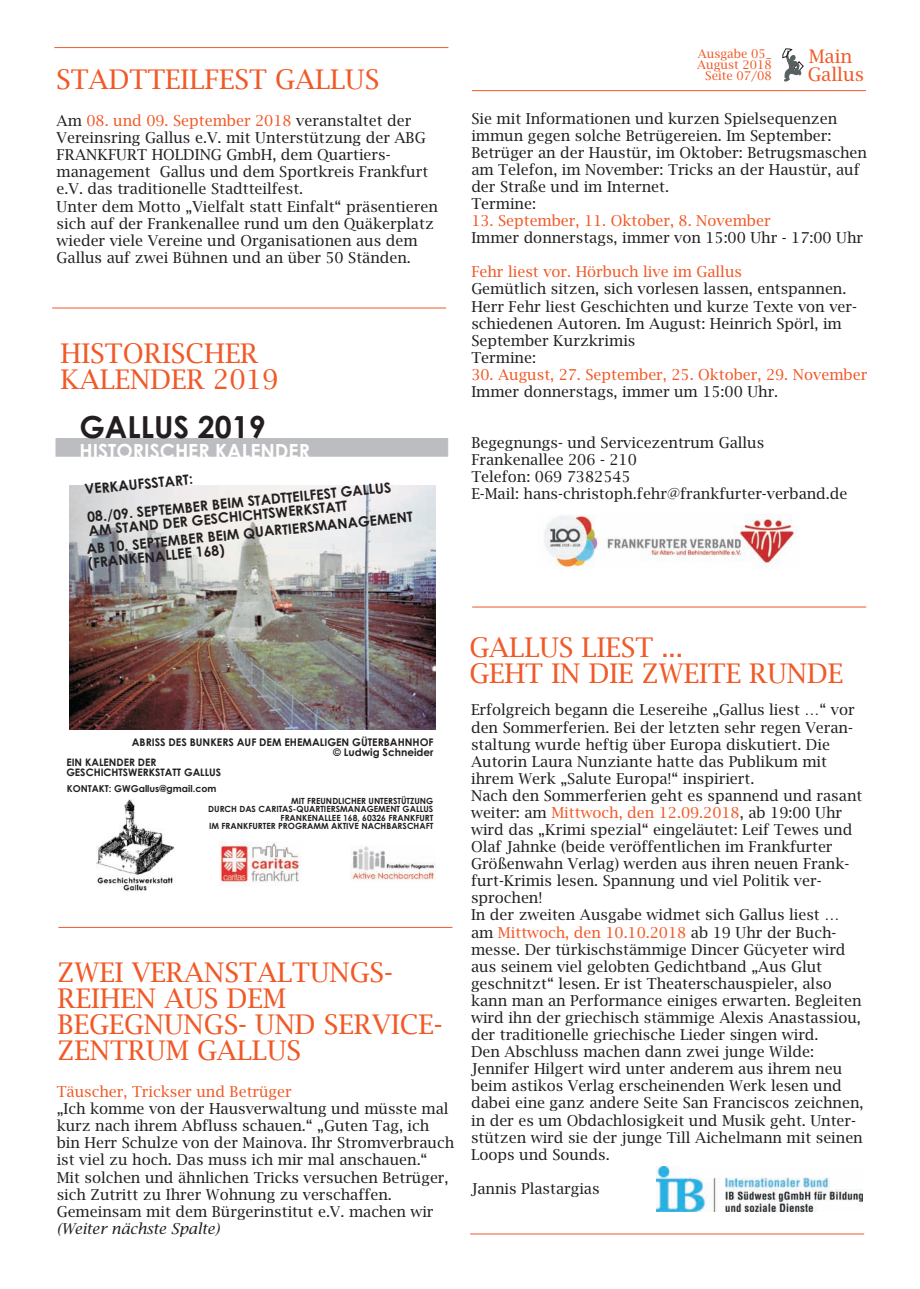
<style>
.page{position:relative;width:920px;height:1289px;background:#fff}
.page>*{position:absolute;margin:0;border:0;box-sizing:border-box;transform-origin:0 0}
.t1{font:700 30.3px "Century Gothic";color:#231f20}
.t2{font:27px/25.8px "Lucida Bright";color:#f15927}
.t3{font:700 19.5px "Century Gothic";color:#fff}
.t4{font:18.6px "Lucida Bright";color:#f15927}
.t5{font:15px/17.1px "Lucida Bright";color:#231f20}
.t6{font:15px "Lucida Bright";color:#f15927}
.t7{font:italic 15px "Lucida Bright";color:#231f20}
.t8{font:700 13.95px/28.3px "Century Gothic";color:#231f20}
.t9{font:12px/11.6px "Lucida Bright";color:#f15927;text-align:right}
.t10{font:700 10.5px/9.8px "Century Gothic";color:#231f20;text-align:right}
.t11{font:700 10.35px/10.2px "Century Gothic";color:#231f20}
.t12{font:700 9.6px "Century Gothic";color:#231f20}
.t13{font:700 8.55px/8.4px "Century Gothic";color:#231f20;text-align:right}
.s1{color:#f15927}
</style>
<div class="page">
<svg style="left:782px;top:48px;width:21px;height:33px"></svg>
<svg style="left:472px;top:90px;width:394px;height:1px"></svg>
<svg style="left:54px;top:47px;width:395px;height:1px"></svg>
<div style="left:56px;top:438px;width:392px;height:18px;background:#bcbdc0"></div>
<img style="left:96px;top:799px;width:80px;height:92px">
<img style="left:219px;top:841px;width:81px;height:44px">
<img style="left:350px;top:846px;width:85px;height:34px">
<img style="left:70px;top:485px;width:365px;height:244px">
<svg style="left:52px;top:307px;width:395px;height:2px"></svg>
<svg style="left:472px;top:606px;width:394px;height:2px"></svg>
<svg style="left:58px;top:926px;width:395px;height:2px"></svg>
<img style="left:544px;top:515px;width:253px;height:53px">
<svg style="left:470px;top:1233px;width:394px;height:1px"></svg>
<img style="left:656px;top:1166px;width:206px;height:45px">
<svg style="left:375px;top:485px;width:8px;height:9px"></svg>
<svg style="left:264px;top:525px;width:10px;height:11px"></svg>
<svg style="left:307px;top:521px;width:7px;height:11px"></svg>
<svg style="left:377px;top:513px;width:12px;height:12px"></svg>
<svg style="left:94px;top:557px;width:6px;height:10px"></svg>
<h2 class="t2" style="left:56px;top:67px;width:325px">STADTTEILFEST GALLUS</h2>
<p class="t5" style="left:57px;top:112px;width:383px">Am <span class="s1">08. und 09. September 2018</span> veranstaltet der Vereinsring Gallus e.V. mit Unterstützung der ABG FRANKFURT HOLDING GmbH, dem Quartiers&shy;management Gallus und dem Sportkreis Frankfurt e.V. das traditionelle Stadtteilfest.<br>Unter dem Motto „Vielfalt statt Einfalt“ präsentieren sich auf der Frankenallee rund um den Quäkerplatz wieder viele Vereine und Organisationen aus dem Gallus auf zwei Bühnen und an über 50 Ständen.</p>
<h2 class="t2" style="left:61px;top:340px;width:219px">HISTORISCHER<br>KALENDER 2019</h2>
<h1 class="t1" style="left:79px;top:409px;width:188px">GALLUS 2019</h1>
<h3 class="t3" style="left:79px;top:439px;width:232px">HISTORISCHER KALENDER</h3>
<p class="t8" style="left:83px;top:476px;width:307px;rotate:-6deg">VERKAUFSSTART:<br>08./09. SEPTEMBER BEIM STADTTEILFEST GALL S</p>
<p class="t8" style="left:87px;top:518px;width:261px;rotate:-6deg">AM STAND DER ESCHICHTSWERKSTATT</p>
<p class="t8" style="left:84px;top:523px;width:329px;line-height:17.9px;text-indent:108px;rotate:-6deg">G<br>AB 10. SEPTEMBER BEIM QU RTIER MANAGE ENT</p>
<p class="t8" style="left:87px;top:549px;width:139px;rotate:-6deg">( RANKENALLEE 168)</p>
<p class="t9" style="left:698px;top:48px;width:75px">Ausgabe 05_</p>
<p class="t4" style="left:808px;top:45px;width:45px">Main</p>
<p class="t9" style="left:697px;top:59px;width:76px">August 2018<br>Seite 07/08</p>
<p class="t4" style="left:807px;top:64px;width:58px">Gallus</p>
<p class="t5" style="left:471px;top:110px;width:397px">Sie mit Informationen und kurzen Spielsequenzen immun gegen solche Betrügereien. Im September:<br>Betrüger an der Haustür, im Oktober: Betrugsmaschen am Telefon, im November: Tricks an der Haustür, auf der Straße und im Internet.<br>Termine:</p>
<p class="t5" style="left:471px;top:229px;width:393px">Immer donnerstags, immer von 15:00 Uhr - 17:00 Uhr</p>
<p class="t5" style="left:471px;top:281px;width:387px">Gemütlich sitzen, sich vorlesen lassen, entspannen.<br>Herr Fehr liest Geschichten und kurze Texte von ver&shy;schiedenen Autoren. Im August: Heinrich Spörl, im September Kurzkrimis<br>Termine:</p>
<p class="t5" style="left:471px;top:383px;width:308px">Immer donnerstags, immer um 15:00 Uhr.</p>
<p class="t5" style="left:471px;top:434px;width:377px">Begegnungs- und Servicezentrum Gallus Frankenallee 206 - 210<br>Telefon: 069 7382545<br>E-Mail: hans-christoph.fehr@frankfurter-verband.de</p>
<p class="t6" style="left:471px;top:212px;width:301px">13. September, 11. Oktober, 8. November</p>
<p class="t6" style="left:471px;top:263px;width:272px">Fehr liest vor. Hörbuch live im Gallus</p>
<p class="t6" style="left:471px;top:366px;width:397px">30. August, 27. September, 25. Oktober, 29. November</p>
<p class="t10" style="left:132px;top:737px;width:303px">ABRISS DES BUNKERS AUF DEM EHEMALIGEN GÜTERBAHNHOF © Ludwig Schneider</p>
<p class="t13" style="left:208px;top:796px;width:226px">MIT FREUNDLICHER UNTERSTÜTZUNG<br>DURCH DAS CARITAS-QUARTIERSMANAGEMENT GALLUS FRANKENALLEE 168, 60326 FRANKFURT<br>IM FRANKFURTER PROGRAMM AKTIVE NACHBARSCHAFT</p>
<p class="t11" style="left:66px;top:757px;width:156px">EIN KALENDER DER<br>GESCHICHTSWERKSTATT GALLUS</p>
<p class="t12" style="left:67px;top:782px;width:151px">KONTAKT: GWGallus@gmail.com</p>
<h2 class="t2" style="left:57px;top:960px;width:387px">ZWEI VERANSTALTUNGS-<br>REIHEN AUS DEM<br>BEGEGNUNGS- UND SERVICE-<br>ZENTRUM GALLUS</h2>
<p class="t6" style="left:57px;top:1083px;width:236px">Täuscher, Trickser und Betrüger</p>
<p class="t5" style="left:57px;top:1100px;width:399px">„Ich komme von der Hausverwaltung und müsste mal kurz nach ihrem Abfluss schauen.“ „Guten Tag, ich bin Herr Schulze von der Mainova. Ihr Stromverbrauch ist viel zu hoch. Das muss ich mir mal anschauen.“ Mit solchen und ähnlichen Tricks versuchen Betrüger, sich Zutritt zu Ihrer Wohnung zu verschaffen.<br>Gemeinsam mit dem Bürgerinstitut e.V. machen wir</p>
<p class="t7" style="left:57px;top:1219px;width:164px">(Weiter nächste Spalte)</p>
<h2 class="t2" style="left:469px;top:634px;width:375px">GALLUS LIEST ...<br>GEHT IN DIE ZWEITE RUNDE</h2>
<p class="t5" style="left:471px;top:701px;width:394px">Erfolgreich begann die Lesereihe „Gallus liest …“ vor den Sommerferien. Bei der letzten sehr regen Veran&shy;staltung wurde heftig über Europa diskutiert. Die Autorin Laura Nunziante hatte das Publikum mit ihrem Werk „Salute Europa!“ inspiriert.<br>Nach den Sommerferien geht es spannend und rasant weiter: am <span class="s1">Mittwoch, den 12.09.2018</span>, ab 19:00 Uhr wird das „Krimi spezial“ eingeläutet: Leif Tewes und Olaf Jahnke (beide veröffentlichen im Frankfurter Größenwahn Verlag) werden aus ihren neuen Frank&shy;furt-Krimis lesen. Spannung und viel Politik ver&shy;sprochen!<br>In der zweiten Ausgabe widmet sich Gallus liest … am <span class="s1">Mittwoch, den 10.10.2018</span> ab 19 Uhr der Buch&shy;messe. Der türkischstämmige Dincer Gücyeter wird aus seinem viel gelobten Gedichtband „Aus Glut geschnitzt“ lesen. Er ist Theaterschauspieler, also kann man an Performance einiges erwarten. Begleiten wird ihn der griechisch stämmige Alexis Anastassiou, der traditionelle griechische Lieder singen wird.<br>Den Abschluss machen dann zwei junge Wilde:<br>Jennifer Hilgert wird unter anderem aus ihrem neu beim astikos Verlag erscheinenden Werk lesen und dabei eine ganz andere Seite San Franciscos zeichnen, in der es um Obdachlosigkeit und Musik geht. Unter&shy;stützen wird sie der junge Till Aichelmann mit seinen Loops und Sounds.</p>
<p class="t5" style="left:471px;top:1180px;width:130px">Jannis Plastargias</p>
</div>
